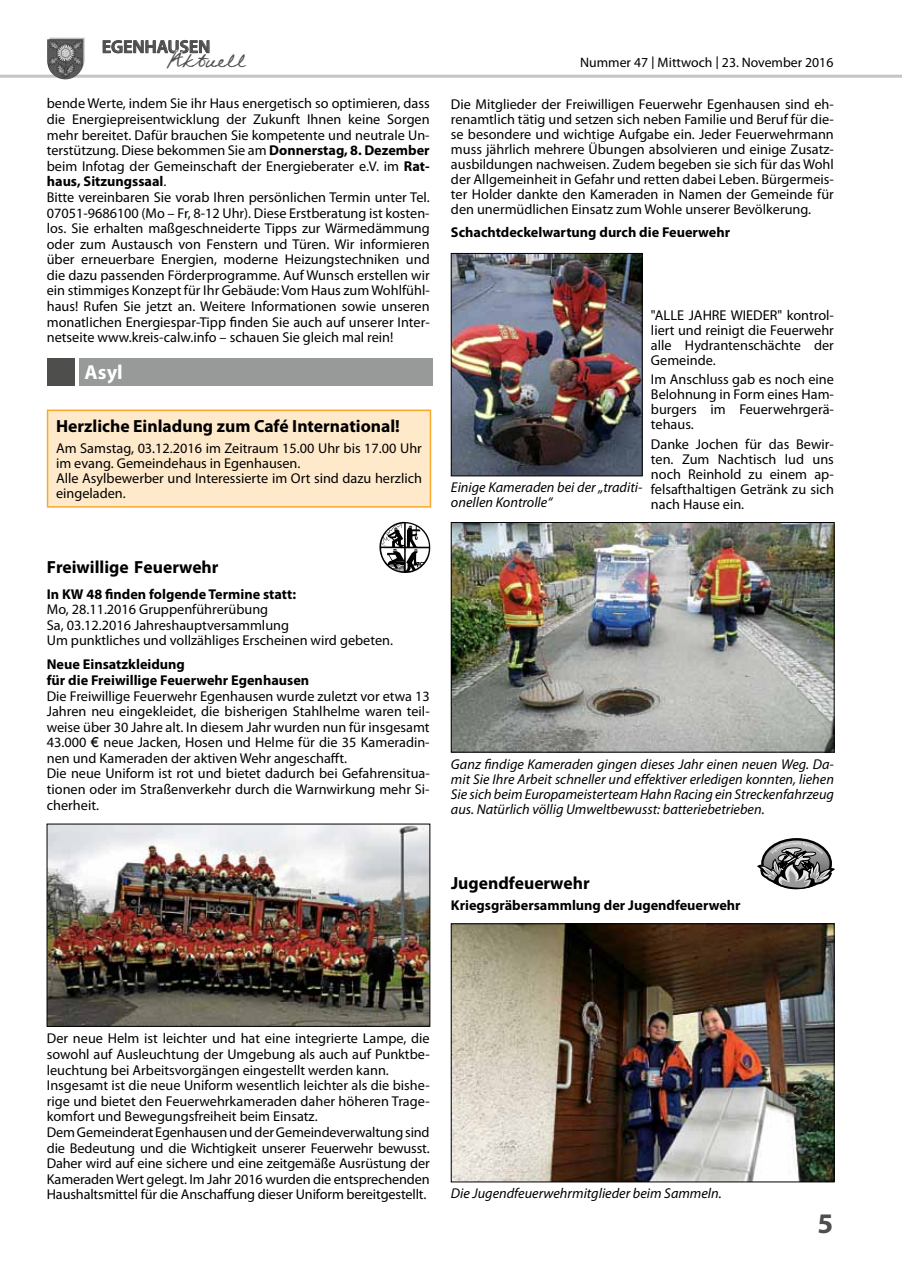
<style>
.page{position:relative;width:902px;height:1280px;background:#fff}
.page>*{position:absolute;margin:0;border:0;box-sizing:border-box;transform-origin:0 0}
.t1{font:700 28.5px "Myriad Pro";color:#4e4e4d}
.t2{font:22.95px "Federico Handwriting";color:#4e4e4d}
.t3{font:700 20.25px "Myriad";color:#fff}
.t4{font:600 18px "Myriad Pro";color:#4e4e4d}
.t5{font:700 17.55px "Myriad Pro";color:#000}
.t6{font:14.25px/15.6px "Myriad Pro";color:#000}
.t7{font:italic 14.25px/15px "Myriad Pro";color:#000}
.t8{font:700 14.25px/15.6px "Myriad Pro";color:#000}
.t9{font:13.65px "Myriad Pro";color:#000}
.s1{font-weight:700}
.s2{font-family:"Gill Sans"}
.s3{font-family:"Lucida Sans"}
</style>
<div class="page">
<hr style="left:0;top:75px;width:901px;height:3px;background:#c4c5c5">
<svg style="left:102px;top:40px;width:108px;height:14px"></svg>
<svg style="left:50px;top:38px;width:35px;height:37px"></svg>
<img style="left:47px;top:39px;width:36px;height:40px">
<div style="left:79px;top:358px;width:353px;height:28px;background:#989999"></div>
<div style="left:47px;top:359px;width:28px;height:27px;background:#4e4e4d"></div>
<div style="left:48px;top:410px;width:382px;height:97px;background:#ffe9cb"></div>
<hr style="left:47px;top:410px;width:384px;height:1px;background:#f8a72d">
<hr style="left:47px;top:411px;width:1px;height:95px;background:#f8a72d">
<hr style="left:429px;top:411px;width:2px;height:95px;background:#f8a72d">
<hr style="left:47px;top:506px;width:384px;height:2px;background:#f8a72d">
<svg style="left:379px;top:522px;width:51px;height:51px"></svg>
<img style="left:49px;top:826px;width:379px;height:198px">
<img style="left:453px;top:255px;width:187px;height:219px">
<div style="left:451px;top:253px;width:191px;height:223px;border:1px solid #000"></div>
<img style="left:453px;top:524px;width:379px;height:226px">
<div style="left:451px;top:522px;width:383px;height:230px;border:1px solid #000"></div>
<svg style="left:757px;top:839px;width:77px;height:50px"></svg>
<img style="left:453px;top:925px;width:379px;height:255px">
<div style="left:451px;top:923px;width:383px;height:259px;border:1px solid #000"></div>
<p class="t4" style="left:102px;top:35px;width:110px">EGENHAUSEN</p>
<h2 class="t2" style="left:167px;top:46px;width:80px">Aktuell</h2>
<p class="t6" style="left:47px;top:96px;width:384px">bende Werte, indem Sie ihr Haus energetisch so optimieren, dass die Energiepreisentwicklung der Zukunft Ihnen keine Sorgen mehr bereitet. Dafür brauchen Sie kompetente und neutrale Un&shy;terstützung. Diese bekommen Sie am <span class="s1">Donnerstag, 8. Dezember </span>beim Infotag der Gemeinschaft der Energieberater e.V. im <span class="s1">Rat&shy;haus, Sitzungssaal</span>.<br>Bitte vereinbaren Sie vorab Ihren persönlichen Termin unter Tel.<br>07051-9686100 (Mo – Fr, 8-12 Uhr). Diese Erstberatung ist kosten&shy;los. Sie erhalten maßgeschneiderte Tipps zur Wärmedämmung oder zum Austausch von Fenstern und Türen. Wir informieren über erneuerbare Energien, moderne Heizungstechniken und die dazu passenden Förderprogramme. Auf Wunsch erstellen wir ein stimmiges Konzept für Ihr Gebäude: Vom Haus zum Wohlfühl&shy;haus! Rufen Sie jetzt an. Weitere Informationen sowie unseren monatlichen Energiespar-Tipp finden Sie auch auf unserer Inter&shy;netseite www.kreis-calw.info – schauen Sie gleich mal rein!</p>
<h3 class="t3" style="left:85px;top:362px;width:40px">Asyl</h3>
<p class="t5" style="left:56px;top:415px;width:345px">Herzliche Einladung zum Café International!</p>
<p class="t6" style="left:56px;top:441px;width:367px;line-height:15px">Am Samstag, 03.12.2016 im Zeitraum 15.00 Uhr bis 17.00 Uhr im evang. Gemeindehaus in Egenhausen.<br>Alle Asylbewerber und Interessierte im Ort sind dazu herzlich eingeladen.</p>
<p class="t5" style="left:47px;top:556px;width:173px">Freiwillige Feuerwehr</p>
<p class="t8" style="left:47px;top:585px;width:251px">In KW 48 finden folgende Termine statt:</p>
<p class="t6" style="left:47px;top:601px;width:348px">Mo, 28.11.2016 Gruppenführerübung<br>Sa, 03.12.2016 Jahreshauptversammlung<br>Um punktliches und vollzähliges Erscheinen wird gebeten.</p>
<p class="t8" style="left:47px;top:656px;width:264px">Neue Einsatzkleidung<br>für die Freiwillige Feuerwehr Egenhausen</p>
<p class="t6" style="left:47px;top:688px;width:384px">Die Freiwillige Feuerwehr Egenhausen wurde zuletzt vor etwa 13<br>Jahren neu eingekleidet, die bisherigen Stahlhelme waren teil&shy;weise über 30 Jahre alt. In diesem Jahr wurden nun für insgesamt 43.000 <span class="s2">€</span> neue Jacken, Hosen und Helme für die 35 Kameradin&shy;nen und Kameraden der aktiven Wehr angeschafft.<br>Die neue Uniform ist rot und bietet dadurch bei Gefahrensitua&shy;tionen oder im Straßenverkehr durch die Warnwirkung mehr Si&shy;cherheit.</p>
<p class="t9" style="left:580px;top:54px;width:254px">Nummer 47 <span class="s3">|</span> Mittwoch <span class="s3">|</span> 23. November 2016</p>
<p class="t6" style="left:451px;top:96px;width:384px;line-height:15px;text-align:justify">Die Mitglieder der Freiwilligen Feuerwehr Egenhausen sind eh&shy;renamtlich tätig und setzen sich neben Familie und Beruf für die&shy;se besondere und wichtige Aufgabe ein. Jeder Feuerwehrmann muss jährlich mehrere Übungen absolvieren und einige Zusatz&shy;ausbildungen nachweisen. Zudem begeben sie sich für das Wohl der Allgemeinheit in Gefahr und retten dabei Leben. Bürgermeis&shy;ter Holder dankte den Kameraden in Namen der Gemeinde für den unermüdlichen Einsatz zum Wohle unserer Bevölkerung.</p>
<p class="t8" style="left:451px;top:224px;width:281px">Schachtdeckelwartung durch die Feuerwehr</p>
<p class="t7" style="left:451px;top:480px;width:193px">Einige Kameraden bei der „traditi&shy;onellen Kontrolle“</p>
<p class="t6" style="left:651px;top:308px;width:184px;line-height:15px;text-align:justify">"ALLE JAHRE WIEDER" kontrol&shy;liert und reinigt die Feuerwehr alle Hydrantenschächte der Gemeinde.</p>
<p class="t6" style="left:651px;top:372px;width:184px;line-height:15px;text-align:justify">Im Anschluss gab es noch eine Belohnung in Form eines Ham&shy;burgers im Feuerwehrgerä&shy;tehaus.</p>
<p class="t6" style="left:651px;top:436px;width:184px;line-height:15px;text-align:justify">Danke Jochen für das Bewir&shy;ten. Zum Nachtisch lud uns noch Reinhold zu einem ap&shy;felsafthaltigen Getränk zu sich nach Hause ein.</p>
<p class="t7" style="left:451px;top:756px;width:384px;text-align:justify">Ganz findige Kameraden gingen dieses Jahr einen neuen Weg. Da&shy;mit Sie Ihre Arbeit schneller und effektiver erledigen konnten, liehen Sie sich beim Europameisterteam Hahn Racing ein Streckenfahrzeug aus. Natürlich völlig Umweltbewusst: batteriebetrieben.</p>
<p class="t5" style="left:451px;top:872px;width:140px">Jugendfeuerwehr</p>
<p class="t8" style="left:451px;top:897px;width:291px">Kriegsgräbersammlung der Jugendfeuerwehr</p>
<p class="t6" style="left:47px;top:1031px;width:384px">Der neue Helm ist leichter und hat eine integrierte Lampe, die sowohl auf Ausleuchtung der Umgebung als auch auf Punktbe&shy;leuchtung bei Arbeitsvorgängen eingestellt werden kann.<br>Insgesamt ist die neue Uniform wesentlich leichter als die bishe&shy;rige und bietet den Feuerwehrkameraden daher höheren Trage&shy;komfort und Bewegungsfreiheit beim Einsatz.<br>Dem Gemeinderat Egenhausen und der Gemeindeverwaltung sind die Bedeutung und die Wichtigkeit unserer Feuerwehr bewusst.<br>Daher wird auf eine sichere und eine zeitgemäße Ausrüstung der Kameraden Wert gelegt. Im Jahr 2016 wurden die entsprechenden Haushaltsmittel für die Anschaffung dieser Uniform bereitgestellt.</p>
<p class="t7" style="left:451px;top:1186px;width:272px">Die Jugendfeuerwehrmitglieder beim Sammeln.</p>
<h1 class="t1" style="left:817px;top:1205px;width:17px">5</h1>
</div>
